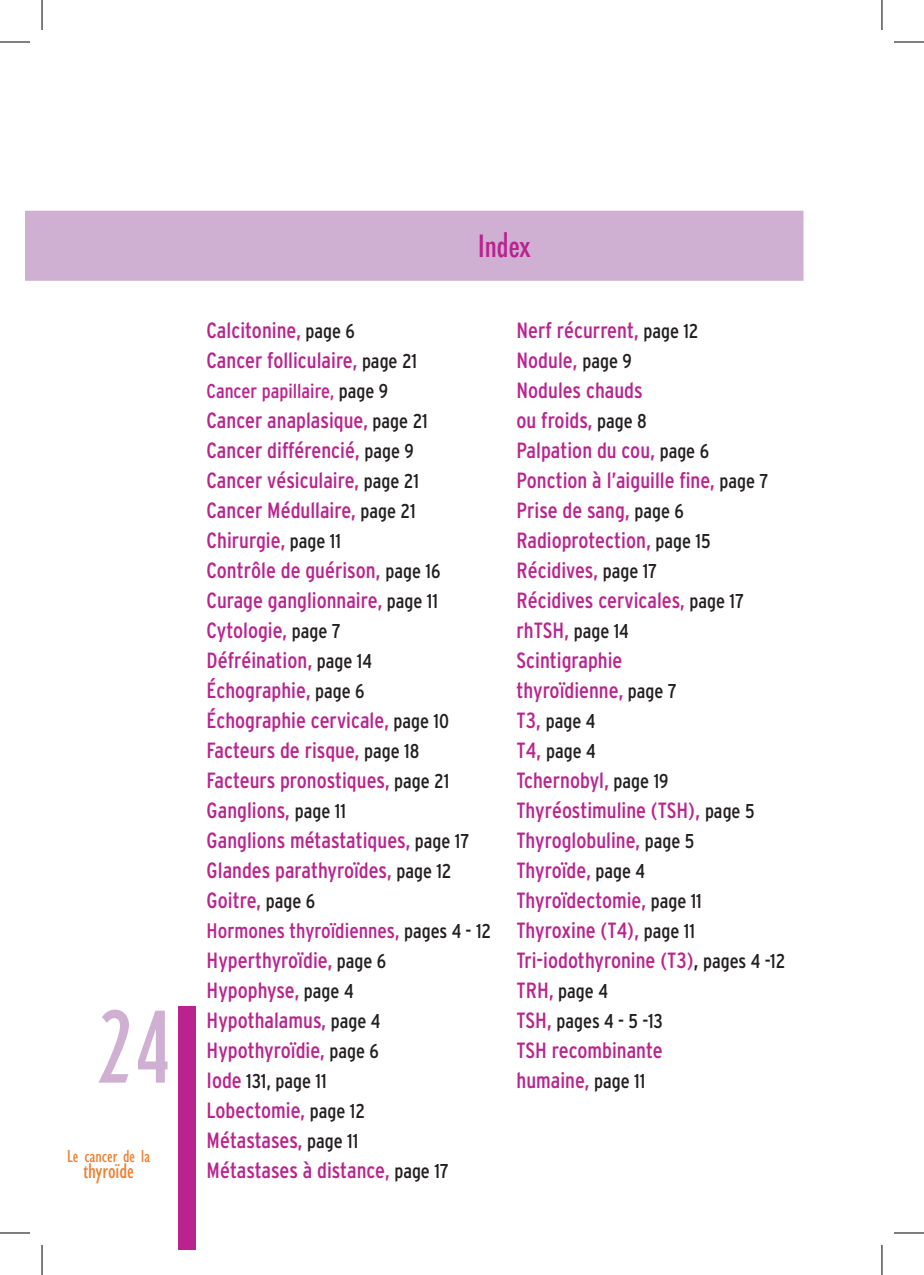
<style>
.page{position:relative;width:924px;height:1275px;background:#fff}
.page>*{position:absolute;margin:0;border:0;box-sizing:border-box;transform-origin:0 0}
.t1{font:300 condensed 100px "AT Erbar";color:#cfb0d2}
.t2{font:500 condensed 30px "Futura";color:#ba238e}
.t3{font:condensed 22px "Interstate";color:#ba248d}
.t4{font:condensed 22px "Interstate";color:#ba238e}
.t5{font:condensed 22px "Gill Sans";color:#ee7d2d}
.t6{font:condensed 21px "Interstate";color:#ba248d}
.t7{font:condensed 20px "Interstate";color:#231f20}
.t8{font:condensed 20px "Interstate";color:#ba248d}
.t9{font:condensed 18px "Gill Sans";color:#ee7d2d}
.s1{font-size:20px;color:#231f20}
.s2{color:#231f20}
.s3{font-size:22px;color:#ba248d}
</style>
<div class="page">
<div style="left:25px;top:212px;width:777px;height:68px;background:#cfb0d2"></div>
<div style="left:25px;top:211px;width:778px;height:70px;border:2px solid #cfb0d2"></div>
<div style="left:178px;top:1006px;width:17px;height:244px;background:#ba238e"></div>
<hr style="left:0;top:42px;width:30px;height:1px;background:#000">
<hr style="left:893px;top:42px;width:30px;height:1px;background:#000">
<hr style="left:0;top:1232px;width:30px;height:1px;background:#000">
<hr style="left:893px;top:1232px;width:30px;height:1px;background:#000">
<hr style="left:42px;top:0;width:1px;height:30px;background:#000">
<hr style="left:42px;top:1245px;width:1px;height:30px;background:#000">
<hr style="left:881px;top:0;width:1px;height:30px;background:#000">
<hr style="left:881px;top:1245px;width:1px;height:30px;background:#000">
<p class="t1" style="left:97px;top:986px;width:76px">24</p>
<p class="t9" style="left:67px;top:1146px;width:84px">Le cancer de la</p>
<p class="t5" style="left:83px;top:1158px;width:52px">thyroïde</p>
<p class="t2" style="left:478px;top:227px;width:54px">Index</p>
<p class="t4" style="left:206px;top:318px;width:150px">Calcitonine, <span class="s1">page 6</span></p>
<p class="t4" style="left:206px;top:348px;width:212px">Cancer folliculaire, <span class="s1">page 21</span></p>
<p class="t8" style="left:206px;top:379px;width:183px">Cancer papillaire, <span class="s2">page 9</span></p>
<p class="t3" style="left:206px;top:408px;width:222px">Cancer anaplasique, <span class="s1">page 21</span></p>
<p class="t3" style="left:206px;top:438px;width:209px">Cancer différencié, <span class="s1">page 9</span></p>
<p class="t3" style="left:206px;top:468px;width:214px">Cancer vésiculaire, <span class="s1">page 21</span></p>
<p class="t3" style="left:206px;top:498px;width:210px">Cancer Médullaire, <span class="s1">page 21</span></p>
<p class="t3" style="left:206px;top:528px;width:136px">Chirurgie, <span class="s1">page 11</span></p>
<p class="t3" style="left:206px;top:558px;width:235px">Contrôle de guérison, <span class="s1">page 16</span></p>
<p class="t3" style="left:206px;top:588px;width:233px">Curage ganglionnaire, <span class="s1">page 11</span></p>
<p class="t3" style="left:206px;top:618px;width:135px">Cytologie, <span class="s1">page 7</span></p>
<p class="t3" style="left:206px;top:648px;width:167px">Défréination, <span class="s1">page 14</span></p>
<p class="t3" style="left:206px;top:678px;width:159px">Échographie, <span class="s1">page 6</span></p>
<p class="t3" style="left:206px;top:708px;width:244px">Échographie cervicale, <span class="s1">page 10</span></p>
<p class="t3" style="left:206px;top:738px;width:214px">Facteurs de risque, <span class="s1">page 18</span></p>
<p class="t3" style="left:206px;top:768px;width:244px">Facteurs pronostiques, <span class="s1">page 21</span></p>
<p class="t3" style="left:206px;top:798px;width:141px">Ganglions, <span class="s1">page 11</span></p>
<p class="t3" style="left:206px;top:828px;width:264px">Ganglions métastatiques, <span class="s1">page 17</span></p>
<p class="t3" style="left:206px;top:858px;width:246px">Glandes parathyroïdes, <span class="s1">page 12</span></p>
<p class="t3" style="left:206px;top:888px;width:110px">Goitre, <span class="s1">page 6</span></p>
<p class="t6" style="left:206px;top:918px;width:286px">Hormones thyroïdiennes, <span class="s1">pages 4 - 12</span></p>
<p class="t3" style="left:206px;top:948px;width:181px">Hyperthyroïdie, <span class="s1">page 6</span></p>
<p class="t3" style="left:206px;top:978px;width:148px">Hypophyse, <span class="s1">page 4</span></p>
<p class="t3" style="left:206px;top:1008px;width:175px">Hypothalamus, <span class="s1">page 4</span></p>
<p class="t3" style="left:206px;top:1038px;width:174px">Hypothyroïdie, <span class="s1">page 6</span></p>
<p class="t7" style="left:206px;top:1069px;width:121px"><span class="s3">Iode</span> 131, page 11</p>
<p class="t3" style="left:206px;top:1098px;width:160px">Lobectomie, <span class="s1">page 12</span></p>
<p class="t3" style="left:206px;top:1128px;width:153px">Métastases, <span class="s1">page 11</span></p>
<p class="t3" style="left:206px;top:1158px;width:243px">Métastases à distance, <span class="s1">page 17</span></p>
<p class="t3" style="left:516px;top:318px;width:183px">Nerf récurrent, <span class="s1">page 12</span></p>
<p class="t3" style="left:516px;top:348px;width:117px">Nodule, <span class="s1">page 9</span></p>
<p class="t3" style="left:516px;top:378px;width:128px">Nodules chauds</p>
<p class="t3" style="left:516px;top:408px;width:132px">ou froids, <span class="s1">page 8</span></p>
<p class="t3" style="left:516px;top:438px;width:194px">Palpation du cou, <span class="s1">page 6</span></p>
<p class="t3" style="left:516px;top:468px;width:253px">Ponction à l’aiguille fine, <span class="s1">page 7</span></p>
<p class="t3" style="left:516px;top:498px;width:169px">Prise de sang, <span class="s1">page 6</span></p>
<p class="t3" style="left:516px;top:528px;width:195px">Radioprotection, <span class="s1">page 15</span></p>
<p class="t3" style="left:516px;top:558px;width:142px">Récidives, <span class="s1">page 17</span></p>
<p class="t3" style="left:516px;top:588px;width:229px">Récidives cervicales, <span class="s1">page 17</span></p>
<p class="t3" style="left:516px;top:618px;width:114px">rhTSH, <span class="s1">page 14</span></p>
<p class="t3" style="left:516px;top:648px;width:107px">Scintigraphie</p>
<p class="t3" style="left:516px;top:678px;width:161px">thyroïdienne, <span class="s1">page 7</span></p>
<p class="t7" style="left:516px;top:709px;width:80px"><span class="s3">T3,</span> page 4</p>
<p class="t7" style="left:516px;top:739px;width:80px"><span class="s3">T4,</span> page 4</p>
<p class="t3" style="left:516px;top:768px;width:153px">Tchernobyl, <span class="s1">page 19</span></p>
<p class="t3" style="left:516px;top:798px;width:239px">Thyréostimuline (TSH), <span class="s1">page 5</span></p>
<p class="t3" style="left:516px;top:828px;width:179px">Thyroglobuline, <span class="s1">page 5</span></p>
<p class="t3" style="left:516px;top:858px;width:130px">Thyroïde, <span class="s1">page 4</span></p>
<p class="t3" style="left:516px;top:888px;width:187px">Thyroïdectomie, <span class="s1">page 11</span></p>
<p class="t3" style="left:516px;top:918px;width:180px">Thyroxine (T4), <span class="s1">page 11</span></p>
<p class="t3" style="left:516px;top:948px;width:270px">Tri-iodothyronine (T3)<span class="s2">,</span> <span class="s1">pages 4 -12</span></p>
<p class="t7" style="left:516px;top:979px;width:93px"><span class="s3">TRH,</span> page 4</p>
<p class="t7" style="left:516px;top:1009px;width:148px"><span class="s3">TSH,</span> pages 4 - 5 -13</p>
<p class="t3" style="left:516px;top:1038px;width:148px">TSH recombinante</p>
<p class="t3" style="left:516px;top:1068px;width:130px">humaine, <span class="s1">page 11</span></p>
</div>
